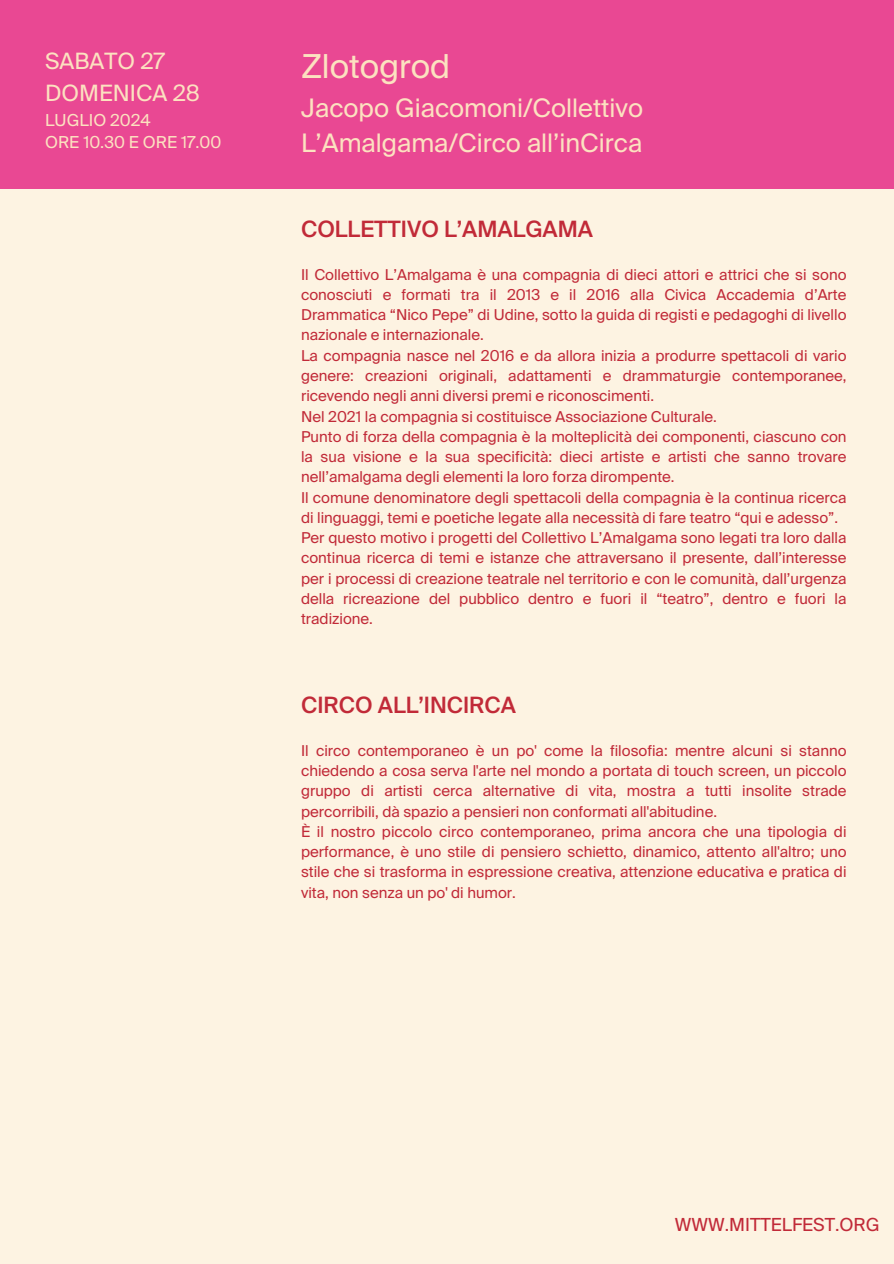
<style>
.page{position:relative;width:894px;height:1264px;background:#fff}
.page>*{position:absolute;margin:0;border:0;box-sizing:border-box;transform-origin:0 0}
.t1{font:33px "Suisse Intl";color:#fce2c0}
.t2{font:25.5px/34.8px "Suisse Intl";color:#fce2c0}
.t3{font:500 22.5px "Suisse Intl";color:#c12a38}
.t4{font:22.5px/31.5px "Suisse Intl";color:#fce2c0}
.t5{font:18px "Suisse Intl";color:#c12a38}
.t6{font:16.5px/22.5px "Suisse Intl";color:#fce2c0}
.t7{font:15px/20.2px "Suisse Intl";color:#c12a38;text-align:justify}
</style>
<div class="page">
<div style="left:0;top:0;width:893px;height:1263px;background:#fdf3e2"></div>
<div style="left:0;top:0;width:893px;height:189px;background:#e94893"></div>
<p class="t4" style="left:45px;top:46px;width:156px">SABATO 27<br>DOMENICA 28</p>
<p class="t6" style="left:45px;top:109px;width:178px">LUGLIO 2024<br>ORE 10.30 E ORE 17.00</p>
<h3 class="t1" style="left:301px;top:46px;width:151px">Zlotogrod</h3>
<h3 class="t2" style="left:301px;top:91px;width:343px">Jacopo Giacomoni/Collettivo<br>L’Amalgama/Circo all’inCirca</h3>
<h3 class="t3" style="left:301px;top:215px;width:293px">COLLETTIVO L’AMALGAMA</h3>
<h1 class="t7" style="left:301px;top:264px;width:547px">Il Collettivo L’Amalgama è una compagnia di dieci attori e attrici che si sono conosciuti e formati tra il 2013 e il 2016 alla Civica Accademia d’Arte Drammatica “Nico Pepe” di Udine, sotto la guida di registi e pedagoghi di livello nazionale e internazionale.</h1>
<h2 class="t7" style="left:301px;top:345px;width:547px">La compagnia nasce nel 2016 e da allora inizia a produrre spettacoli di vario genere: creazioni originali, adattamenti e drammaturgie contemporanee, ricevendo negli anni diversi premi e riconoscimenti.</h2>
<p class="t7" style="left:301px;top:406px;width:417px">Nel 2021 la compagnia si costituisce Associazione Culturale.</p>
<p class="t7" style="left:301px;top:426px;width:547px">Punto di forza della compagnia è la molteplicità dei componenti, ciascuno con la sua visione e la sua specificità: dieci artiste e artisti che sanno trovare nell’amalgama degli elementi la loro forza dirompente.</p>
<p class="t7" style="left:301px;top:487px;width:547px">Il comune denominatore degli spettacoli della compagnia è la continua ricerca di linguaggi, temi e poetiche legate alla necessità di fare teatro “qui e adesso”.</p>
<p class="t7" style="left:301px;top:528px;width:547px">Per questo motivo i progetti del Collettivo L’Amalgama sono legati tra loro dalla continua ricerca di temi e istanze che attraversano il presente, dall’interesse per i processi di creazione teatrale nel territorio e con le comunità, dall’urgenza della ricreazione del pubblico dentro e fuori il “teatro”, dentro e fuori la tradizione.</p>
<p class="t3" style="left:301px;top:691px;width:216px">CIRCO ALL’INCIRCA</p>
<p class="t7" style="left:301px;top:740px;width:547px">Il circo contemporaneo è un po' come la filosofia: mentre alcuni si stanno chiedendo a cosa serva l'arte nel mondo a portata di touch screen, un piccolo gruppo di artisti cerca alternative di vita, mostra a tutti insolite strade percorribili, dà spazio a pensieri non conformati all'abitudine.</p>
<h2 class="t7" style="left:301px;top:821px;width:547px">È il nostro piccolo circo contemporaneo, prima ancora che una tipologia di performance, è uno stile di pensiero schietto, dinamico, attento all'altro; uno stile che si trasforma in espressione creativa, attenzione educativa e pratica di vita, non senza un po' di humor.</h2>
<p class="t5" style="left:674px;top:1212px;width:206px">WWW.MITTELFEST.ORG</p>
</div>
